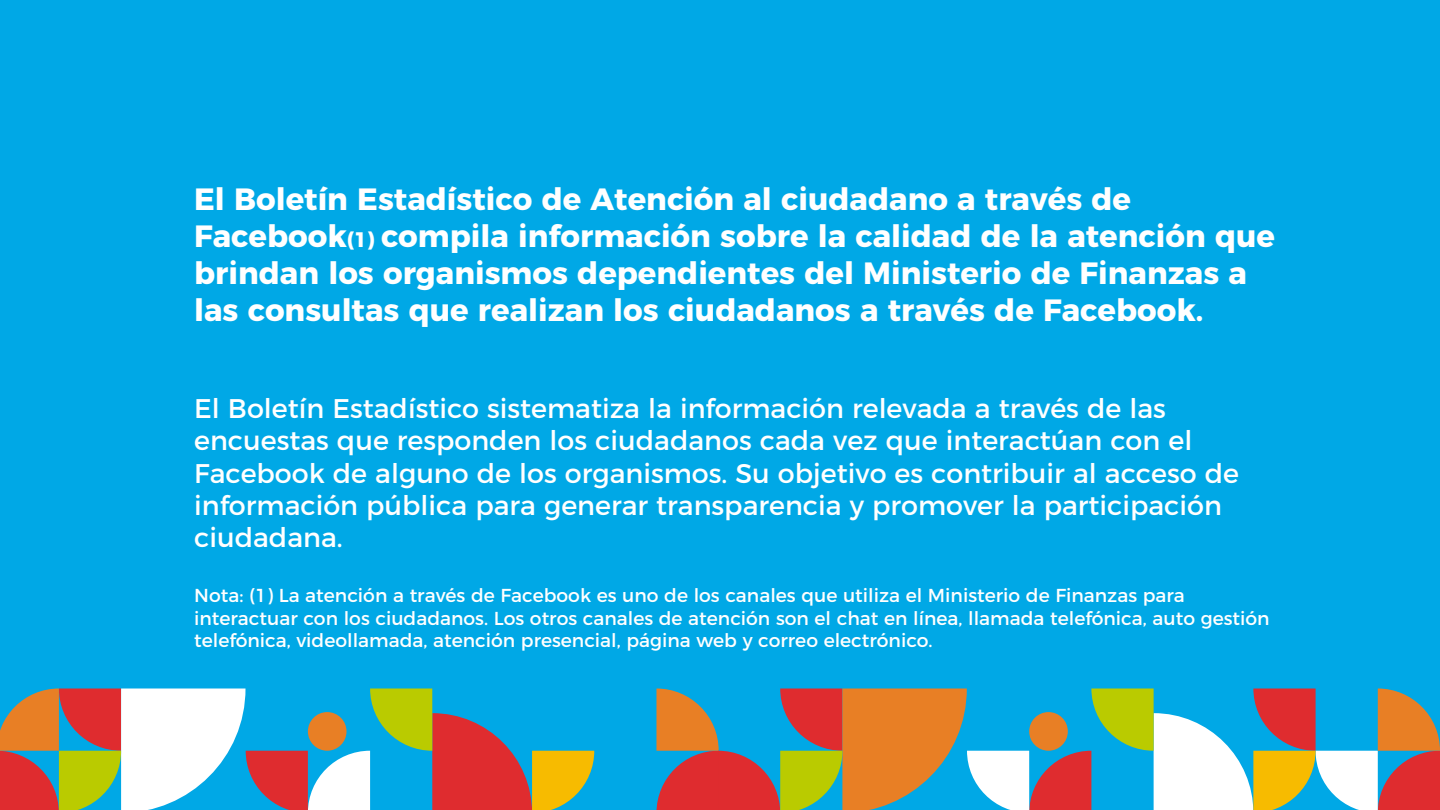
<style>
.page{position:relative;width:1440px;height:810px;background:#00a8e6}
.page>*{position:absolute;margin:0;border:0;box-sizing:border-box;transform-origin:0 0}
.t1{font:700 30.75px/36.9px "Montserrat";color:#fff}
.t2{font:27px/32.4px "Montserrat";color:#fff}
.t3{font:18.75px/22.5px "Montserrat";color:#fff}
.s1{font-size:21px}
</style>
<div class="page">
<svg style="left:0;top:689px;width:594px;height:121px"></svg>
<div style="left:308px;top:712px;width:39px;height:39px;background:#e87f25;border-radius:50%"></div>
<svg style="left:656px;top:689px;width:784px;height:121px"></svg>
<div style="left:1029px;top:712px;width:39px;height:39px;background:#e87f25;border-radius:50%"></div>
<p class="t1" style="left:194px;top:178px;width:1082px">El Boletín Estadístico de Atención al ciudadano a través de Facebook<span class="s1">(1)</span> compila información sobre la calidad de la atención que brindan los organismos dependientes del Ministerio de Finanzas a las consultas que realizan los ciudadanos a través de Facebook.</p>
<p class="t2" style="left:194px;top:390px;width:1046px">El Boletín Estadístico sistematiza la información relevada a través de las encuestas que responden los ciudadanos cada vez que interactúan con el Facebook de alguno de los organismos. Su objetivo es contribuir al acceso de información pública para generar transparencia y promover la participación ciudadana.</p>
<p class="t3" style="left:194px;top:583px;width:1077px">Nota: (1) La atención a través de Facebook es uno de los canales que utiliza el Ministerio de Finanzas para interactuar con los ciudadanos. Los otros canales de atención son el chat en línea, llamada telefónica, auto gestión telefónica, videollamada, atención presencial, página web y correo electrónico.</p>
</div>
